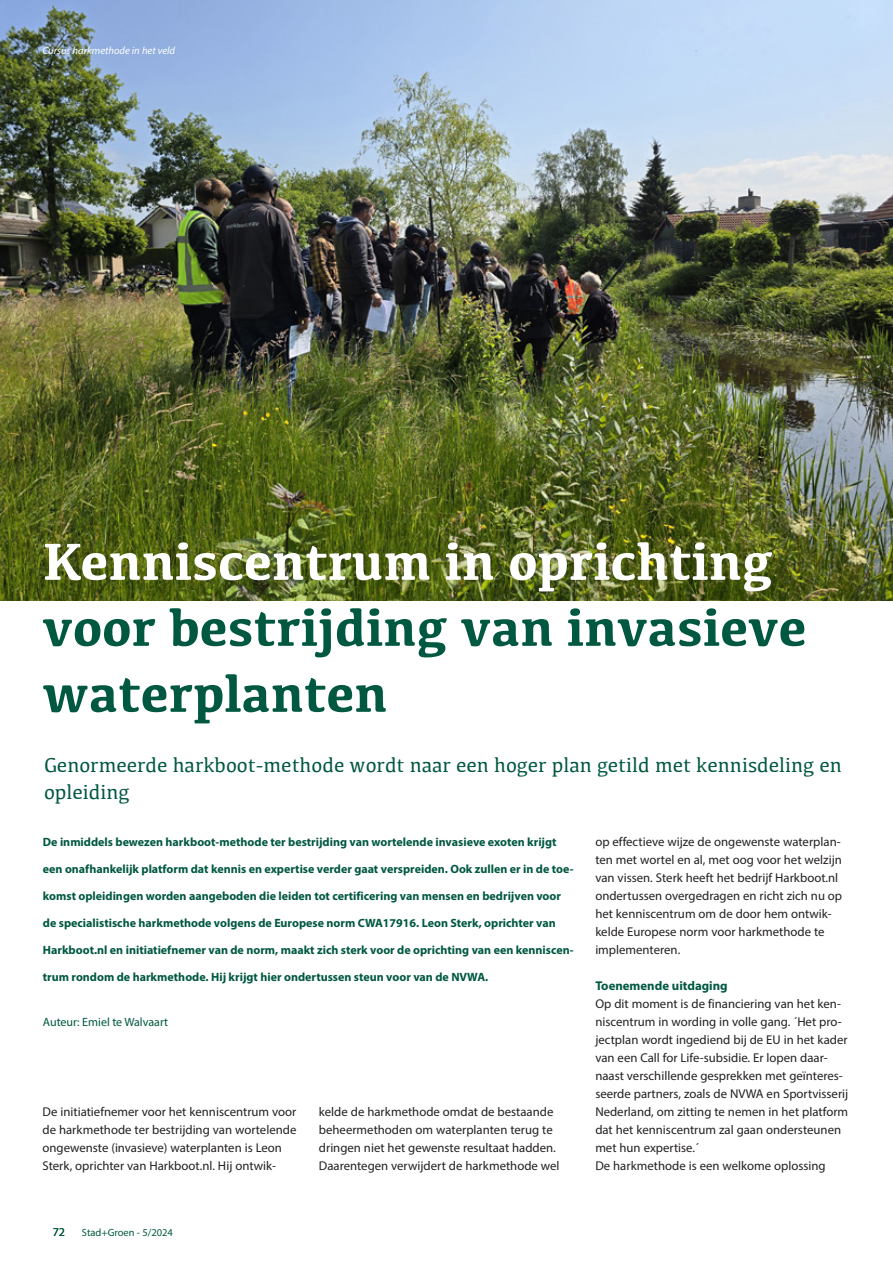
<style>
.page{position:relative;width:893px;height:1263px;background:#fff}
.page>*{position:absolute;margin:0;border:0;box-sizing:border-box;transform-origin:0 0}
.t1{font:700 54px/66px "Kefa";color:#005840}
.t2{font:700 54px "Kefa";color:#fff}
.t3{font:21px/27px "Kefa";color:#005840}
.t4{font:12.75px/18px "Myriad Pro";color:#231f20}
.t5{font:700 12.75px "Myriad Pro";color:#005840}
.t6{font:700 12px "Myriad Pro";color:#005840}
.t7{font:12px "Myriad Pro";color:#005840}
.t8{font:italic 10.5px "Myriad Pro";color:#fff}
.t9{font:10.5px "Myriad Pro";color:#005840}
</style>
<div class="page">
<img style="left:0;top:0;width:893px;height:600px">
<p class="t8" style="left:43px;top:44px;width:134px">Cursus harkmethode in het veld</p>
<h1 class="t2" style="left:43px;top:525px;width:732px">Kenniscentrum in oprichting</h1>
<h1 class="t1" style="left:43px;top:592px;width:765px">voor bestrijding van invasieve waterplanten</h1>
<h2 class="t3" style="left:44px;top:751px;width:799px">Genormeerde harkboot-methode wordt naar een hoger plan getild met kennisdeling en opleiding</h2>
<p class="t6" style="left:43px;top:834px;width:515px">De inmiddels bewezen harkboot-methode ter bestrijding van wortelende invasieve exoten krijgt</p>
<p class="t6" style="left:43px;top:861px;width:532px">een onafhankelijk platform dat kennis en expertise verder gaat verspreiden. Ook zullen er in de toe-</p>
<p class="t6" style="left:43px;top:888px;width:520px">komst opleidingen worden aangeboden die leiden tot certificering van mensen en bedrijven voor</p>
<p class="t6" style="left:43px;top:915px;width:514px">de specialistische harkmethode volgens de Europese norm CWA17916. Leon Sterk, oprichter van</p>
<p class="t6" style="left:43px;top:942px;width:532px">Harkboot.nl en initiatiefnemer van de norm, maakt zich sterk voor de oprichting van een kenniscen-</p>
<p class="t6" style="left:43px;top:969px;width:447px">trum rondom de harkmethode. Hij krijgt hier ondertussen steun voor van de NVWA.</p>
<p class="t7" style="left:43px;top:1015px;width:127px">Auteur: Emiel te Walvaart</p>
<p class="t4" style="left:595px;top:833px;width:248px">op effectieve wijze de ongewenste waterplan&shy;ten met wortel en al, met oog voor het welzijn van vissen. Sterk heeft het bedrijf Harkboot.nl ondertussen overgedragen en richt zich nu op het kenniscentrum om de door hem ontwik&shy;kelde Europese norm voor harkmethode te implementeren.</p>
<p class="t5" style="left:595px;top:977px;width:134px">Toenemende uitdaging</p>
<p class="t4" style="left:595px;top:995px;width:254px">Op dit moment is de financiering van het ken&shy;niscentrum in wording in volle gang. ´Het pro&shy;jectplan wordt ingediend bij de EU in het kader van een Call for Life-subsidie. Er lopen daar&shy;naast verschillende gesprekken met geïnteres&shy;seerde partners, zoals de NVWA en Sportvisserij Nederland, om zitting te nemen in het platform dat het kenniscentrum zal gaan ondersteunen met hun expertise.´<br>De harkmethode is een welkome oplossing</p>
<p class="t4" style="left:43px;top:1103px;width:255px">De initiatiefnemer voor het kenniscentrum voor de harkmethode ter bestrijding van wortelende ongewenste (invasieve) waterplanten is Leon Sterk, oprichter van Harkboot.nl. Hij ontwik-</p>
<p class="t4" style="left:319px;top:1103px;width:242px">kelde de harkmethode omdat de bestaande beheermethoden om waterplanten terug te dringen niet het gewenste resultaat hadden.<br>Daarentegen verwijdert de harkmethode wel</p>
<p class="t7" style="left:53px;top:1224px;width:14px">72</p>
<p class="t9" style="left:82px;top:1226px;width:93px">Stad+Groen - 5/2024</p>
</div>
